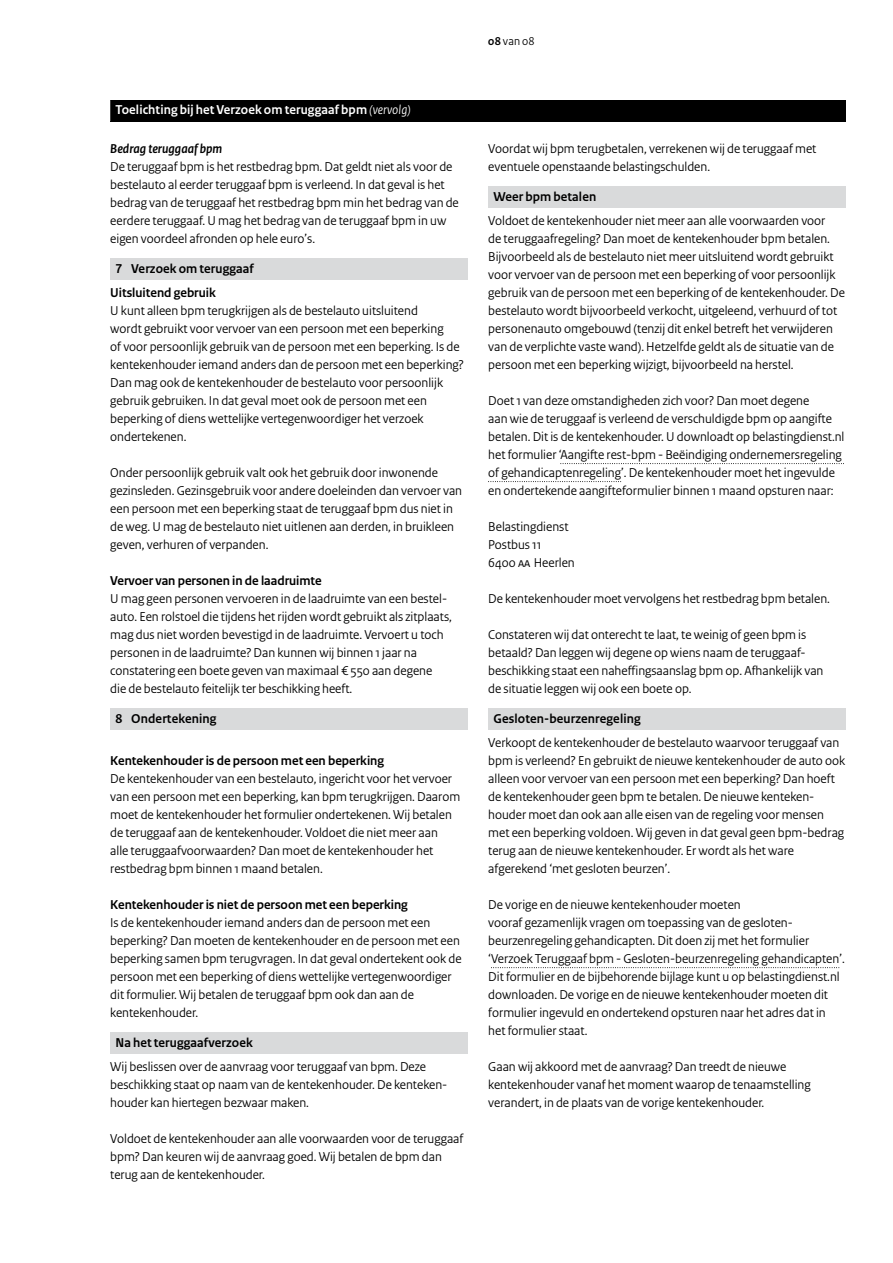
<style>
.page{position:relative;width:893px;height:1263px;background:#fff}
.page>*{position:absolute;margin:0;border:0;box-sizing:border-box;transform-origin:0 0}
.Gebruiksaanwijzing{font:13.5px/18px "Rijksoverheid Sans Heading";color:#000}
.Gebruiksaanwijzing_witregel{font:13.5px/18px "Rijksoverheid Sans Heading";color:#000}
.Tussenkop_toelichting{font:700 13.5px "Rijksoverheid Sans Heading";color:#000}
.KOP_C_20{font:700 13.5px "Rijksoverheid Sans Heading";letter-spacing:.01em;color:#000}
.t1{font:700 13.5px "Rijksoverheid Sans Heading";letter-spacing:.01em;color:#fff}
.Tussenkop_cursief{font:italic 700 13.5px "Rijksoverheid Sans Heading";color:#000}
.t2{font:12px "Rijksoverheid Sans Heading";color:#000}
.s1{font-weight:400;font-style:italic}
.s2{font-weight:700}
</style>
<div class="page">
<div style="left:110px;top:258px;width:357px;height:22px;background:#d9dadb"></div>
<div style="left:110px;top:708px;width:357px;height:22px;background:#d9dadb"></div>
<div style="left:110px;top:1032px;width:357px;height:22px;background:#d9dadb"></div>
<div style="left:488px;top:186px;width:357px;height:22px;background:#d9dadb"></div>
<svg style="left:560px;top:463px;width:284px;height:1px"></svg>
<svg style="left:488px;top:481px;width:133px;height:1px"></svg>
<div style="left:488px;top:708px;width:357px;height:22px;background:#d9dadb"></div>
<svg style="left:491px;top:967px;width:348px;height:1px"></svg>
<div style="left:110px;top:100px;width:735px;height:21px;background:#000"></div>
<p class="t1" style="left:116px;top:102px;width:297px">Toelichting bij het Verzoek om teruggaaf bpm <span class="s1">(vervolg)</span></p>
<h3 class="Tussenkop_cursief" style="left:110px;top:141px;width:113px">Bedrag teruggaaf bpm</h3>
<p class="Gebruiksaanwijzing" style="left:110px;top:158px;width:350px">De teruggaaf bpm is het restbedrag bpm. Dat geldt niet als voor de bestelauto al eerder teruggaaf bpm is verleend. In dat geval is het bedrag van de teruggaaf het restbedrag bpm min het bedrag van de eerdere teruggaaf. U mag het bedrag van de teruggaaf bpm in uw eigen voordeel afronden op hele euro’s.</p>
<h3 class="KOP_C_20" style="left:116px;top:261px;width:140px">7 Verzoek om teruggaaf</h3>
<h4 class="Tussenkop_toelichting" style="left:110px;top:285px;width:107px">Uitsluitend gebruik</h4>
<p class="Gebruiksaanwijzing" style="left:110px;top:302px;width:355px">U kunt alleen bpm terugkrijgen als de bestelauto uitsluitend<br>wordt gebruikt voor vervoer van een persoon met een beperking<br>of voor persoonlijk gebruik van de persoon met een beperking. Is de kentekenhouder iemand anders dan de persoon met een beperking?<br>Dan mag ook de kentekenhouder de bestelauto voor persoonlijk gebruik gebruiken. In dat geval moet ook de persoon met een beperking of diens wettelijke vertegenwoordiger het verzoek ondertekenen.</p>
<p class="Gebruiksaanwijzing_witregel" style="left:110px;top:464px;width:353px">Onder persoonlijk gebruik valt ook het gebruik door inwonende gezinsleden. Gezinsgebruik voor andere doeleinden dan vervoer van een persoon met een beperking staat de teruggaaf bpm dus niet in de weg. U mag de bestelauto niet uitlenen aan derden, in bruikleen geven, verhuren of verpanden.</p>
<h4 class="Tussenkop_toelichting" style="left:110px;top:573px;width:213px">Vervoer van personen in de laadruimte</h4>
<p class="Gebruiksaanwijzing" style="left:110px;top:590px;width:343px">U mag geen personen vervoeren in de laadruimte van een bestel&shy;auto. Een rolstoel die tijdens het rijden wordt gebruikt als zitplaats, mag dus niet worden bevestigd in de laadruimte. Vervoert u toch personen in de laadruimte? Dan kunnen wij binnen 1 jaar na constatering een boete geven van maximaal € 550 aan degene<br>die de bestelauto feitelijk ter beschikking heeft.</p>
<h3 class="KOP_C_20" style="left:116px;top:711px;width:102px">8 Ondertekening</h3>
<h4 class="Tussenkop_toelichting" style="left:110px;top:753px;width:275px">Kentekenhouder is de persoon met een beperking</h4>
<p class="Gebruiksaanwijzing" style="left:110px;top:770px;width:351px">De kentekenhouder van een bestelauto, ingericht voor het vervoer van een persoon met een beperking, kan bpm terugkrijgen. Daarom moet de kentekenhouder het formulier ondertekenen. Wij betalen de teruggaaf aan de kentekenhouder. Voldoet die niet meer aan<br>alle teruggaafvoorwaarden? Dan moet de kentekenhouder het restbedrag bpm binnen 1 maand betalen.</p>
<h4 class="Tussenkop_toelichting" style="left:110px;top:897px;width:299px">Kentekenhouder is niet de persoon met een beperking</h4>
<p class="Gebruiksaanwijzing" style="left:110px;top:914px;width:353px">Is de kentekenhouder iemand anders dan de persoon met een beperking? Dan moeten de kentekenhouder en de persoon met een beperking samen bpm terugvragen. In dat geval ondertekent ook de persoon met een beperking of diens wettelijke vertegenwoordiger dit formulier. Wij betalen de teruggaaf bpm ook dan aan de kentekenhouder.</p>
<h3 class="KOP_C_20" style="left:116px;top:1035px;width:139px">Na het teruggaafverzoek</h3>
<p class="Gebruiksaanwijzing" style="left:110px;top:1058px;width:337px">Wij beslissen over de aanvraag voor teruggaaf van bpm. Deze beschikking staat op naam van de kentekenhouder. De kenteken&shy;houder kan hiertegen bezwaar maken.</p>
<p class="Gebruiksaanwijzing_witregel" style="left:110px;top:1130px;width:355px">Voldoet de kentekenhouder aan alle voorwaarden voor de teruggaaf bpm? Dan keuren wij de aanvraag goed. Wij betalen de bpm dan terug aan de kentekenhouder.</p>
<p class="t2" style="left:488px;top:34px;width:48px"><span class="s2">08</span> van 08</p>
<p class="Gebruiksaanwijzing_witregel" style="left:488px;top:140px;width:330px">Voordat wij bpm terugbetalen, verrekenen wij de teruggaaf met eventuele openstaande belastingschulden.</p>
<h3 class="KOP_C_20" style="left:494px;top:189px;width:104px">Weer bpm betalen</h3>
<p class="Gebruiksaanwijzing" style="left:488px;top:212px;width:358px">Voldoet de kentekenhouder niet meer aan alle voorwaarden voor<br>de teruggaafregeling? Dan moet de kentekenhouder bpm betalen.<br>Bijvoorbeeld als de bestelauto niet meer uitsluitend wordt gebruikt voor vervoer van de persoon met een beperking of voor persoonlijk gebruik van de persoon met een beperking of de kentekenhouder. De bestelauto wordt bijvoorbeeld verkocht, uitgeleend, verhuurd of tot personenauto omgebouwd (tenzij dit enkel betreft het verwijderen van de verplichte vaste wand). Hetzelfde geldt als de situatie van de persoon met een beperking wijzigt, bijvoorbeeld na herstel.</p>
<p class="Gebruiksaanwijzing_witregel" style="left:488px;top:392px;width:358px">Doet 1 van deze omstandigheden zich voor? Dan moet degene<br>aan wie de teruggaaf is verleend de verschuldigde bpm op aangifte betalen. Dit is de kentekenhouder. U downloadt op belastingdienst.nl het formulier ‘Aangifte rest-bpm - Beëindiging ondernemersregeling of gehandicaptenregeling’. De kentekenhouder moet het ingevulde en ondertekende aangifteformulier binnen 1 maand opsturen naar:</p>
<p class="Gebruiksaanwijzing_witregel" style="left:488px;top:518px;width:88px">Belastingdienst<br>Postbus 11<br>6400 AA Heerlen</p>
<p class="Gebruiksaanwijzing_witregel" style="left:488px;top:590px;width:343px">De kentekenhouder moet vervolgens het restbedrag bpm betalen.</p>
<p class="Gebruiksaanwijzing_witregel" style="left:488px;top:626px;width:337px">Constateren wij dat onterecht te laat, te weinig of geen bpm is betaald? Dan leggen wij degene op wiens naam de teruggaaf&shy;beschikking staat een naheffingsaanslag bpm op. Afhankelijk van de situatie leggen wij ook een boete op.</p>
<h3 class="KOP_C_20" style="left:493px;top:711px;width:149px">Gesloten-beurzenregeling</h3>
<p class="Gebruiksaanwijzing" style="left:488px;top:734px;width:358px">Verkoopt de kentekenhouder de bestelauto waarvoor teruggaaf van bpm is verleend? En gebruikt de nieuwe kentekenhouder de auto ook alleen voor vervoer van een persoon met een beperking? Dan hoeft de kentekenhouder geen bpm te betalen. De nieuwe kenteken&shy;houder moet dan ook aan alle eisen van de regeling voor mensen met een beperking voldoen. Wij geven in dat geval geen bpm-bedrag terug aan de nieuwe kentekenhouder. Er wordt als het ware afgerekend ‘met gesloten beurzen’.</p>
<p class="Gebruiksaanwijzing_witregel" style="left:488px;top:896px;width:358px">De vorige en de nieuwe kentekenhouder moeten<br>vooraf gezamenlijk vragen om toepassing van de gesloten&shy;beurzenregeling gehandicapten. Dit doen zij met het formulier ‘Verzoek Teruggaaf bpm - Gesloten-beurzenregeling gehandicapten’.<br>Dit formulier en de bijbehorende bijlage kunt u op belastingdienst.nl downloaden. De vorige en de nieuwe kentekenhouder moeten dit formulier ingevuld en ondertekend opsturen naar het adres dat in het formulier staat.</p>
<p class="Gebruiksaanwijzing_witregel" style="left:488px;top:1058px;width:324px">Gaan wij akkoord met de aanvraag? Dan treedt de nieuwe kentekenhouder vanaf het moment waarop de tenaamstelling verandert, in de plaats van de vorige kentekenhouder.</p>
</div>
